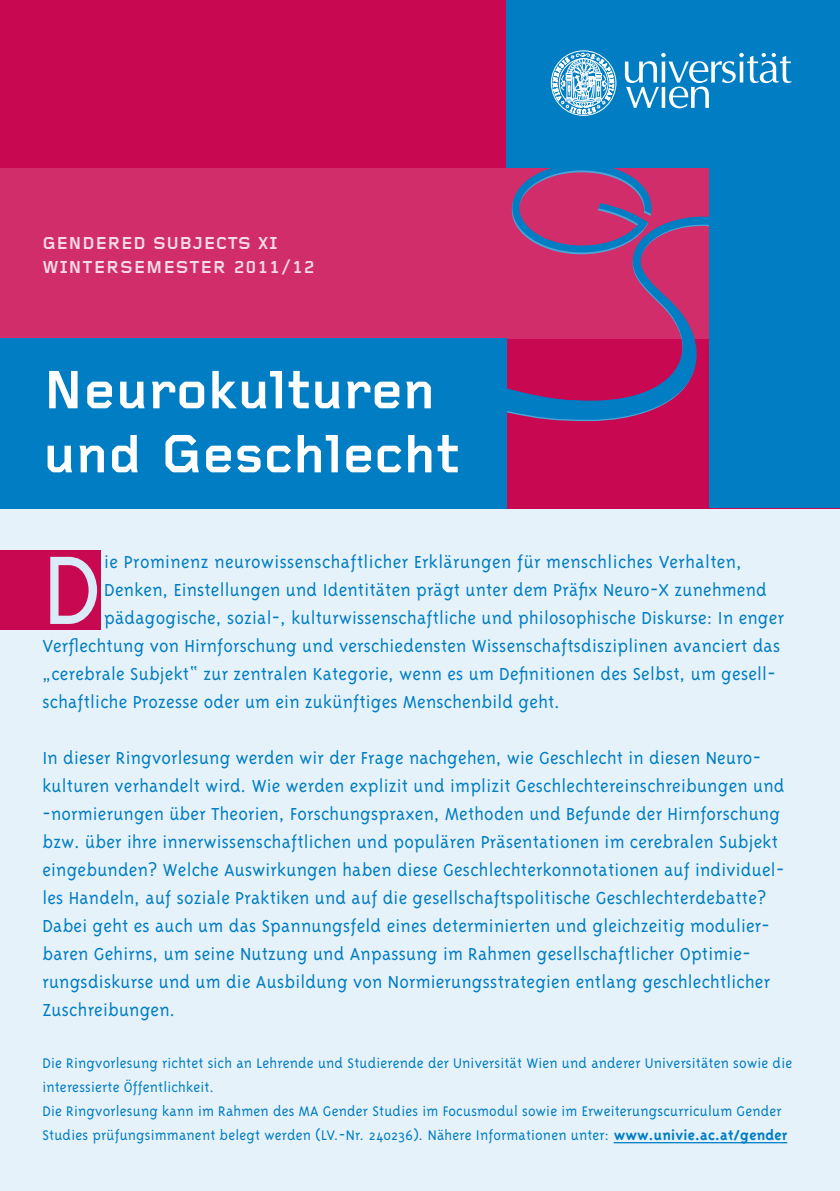
<style>
.page{position:relative;width:840px;height:1191px;background:#fff}
.page>*{position:absolute;margin:0;border:0;box-sizing:border-box;transform-origin:0 0}
.t1{font:300 111.8px "Triplex";color:#d9ebf6}
.t2{font:700 56px/64px "Foundry Gridnik";letter-spacing:.005em;color:#fff}
.t3{font:300 20px/28px "Triplex";letter-spacing:.01em;color:#007dc3}
.t4{font:700 18px/24px "Foundry Gridnik";letter-spacing:.05em;color:#f7dae5}
.t5{font:300 16px/24px "Triplex";letter-spacing:.01em;color:#007dc3}
.s1{font-weight:700}
</style>
<div class="page">
<div style="left:0;top:0;width:506px;height:170px;background:#c80850"></div>
<div style="left:506px;top:0;width:333px;height:170px;background:#007dc3"></div>
<div style="left:0;top:493px;width:839px;height:698px;background:#e6f2f9"></div>
<div style="left:369px;top:338px;width:470px;height:170px;background:#c80850"></div>
<div style="left:0;top:168px;width:709px;height:170px;background:#d02d6a"></div>
<div style="left:709px;top:128px;width:130px;height:380px;background:#007dc3"></div>
<svg style="left:506px;top:217px;width:202px;height:203px"></svg>
<svg style="left:511px;top:168px;width:140px;height:86px"></svg>
<svg style="left:624px;top:53px;width:167px;height:55px"></svg>
<svg style="left:550px;top:50px;width:66px;height:66px"></svg>
<div style="left:0;top:338px;width:506px;height:170px;background:#007dc3"></div>
<div style="left:0;top:550px;width:100px;height:79px;background:#c80850"></div>
<hr style="left:613px;top:1142px;width:173px;height:1px;background:#007dc3">
<p class="t4" style="left:42px;top:232px;width:274px">GENDERED SUBJECTS XI<br>WINTERSEMESTER 2011/12</p>
<h2 class="t2" style="left:43px;top:361px;width:417px">N EUROKULTUREN<br>UND GESCHLECHT</h2>
<h1 class="t1" style="left:42px;top:527px;width:61px">D</h1>
<p class="t3" style="left:104px;top:547px;width:639px">ie Prominenz neurowissenschaftlicher Erklärungen für menschliches Verhalten,</p>
<p class="t3" style="left:104px;top:575px;width:664px">Denken, Einstellungen und Identitäten prägt unter dem Präfix Neuro-X zunehmend</p>
<p class="t3" style="left:104px;top:603px;width:681px">pädagogische, sozial-, kulturwissenschaftliche und philosophische Diskurse: In enger</p>
<p class="t3" style="left:42px;top:631px;width:739px">Verflechtung von Hirnforschung und verschiedensten Wissenschaftsdisziplinen avanciert das</p>
<p class="t3" style="left:42px;top:659px;width:734px">„cerebrale Subjekt“ zur zentralen Kategorie, wenn es um Definitionen des Selbst, um gesell-</p>
<p class="t3" style="left:42px;top:687px;width:519px">schaftliche Prozesse oder um ein zukünftiges Menschenbild geht.</p>
<p class="t3" style="left:42px;top:743px;width:743px">In dieser Ringvorlesung werden wir der Frage nachgehen, wie Geschlecht in diesen Neuro&shy;kulturen verhandelt wird. Wie werden explizit und implizit Geschlechtereinschreibungen und -normierungen über Theorien, Forschungspraxen, Methoden und Befunde der Hirnforschung bzw. über ihre innerwissenschaftlichen und populären Präsentationen im cerebralen Subjekt eingebunden? Welche Auswirkungen haben diese Geschlechterkonnotationen auf individuel&shy;les Handeln, auf soziale Praktiken und auf die gesellschaftspolitische Geschlechterdebatte?<br>Dabei geht es auch um das Spannungsfeld eines determinierten und gleichzeitig modulier&shy;baren Gehirns, um seine Nutzung und Anpassung im Rahmen gesellschaftlicher Optimie&shy;rungsdiskurse und um die Ausbildung von Normierungsstrategien entlang geschlechtlicher Zuschreibungen.</p>
<p class="t5" style="left:42px;top:1051px;width:750px">Die Ringvorlesung richtet sich an Lehrende und Studierende der Universität Wien und anderer Universitäten sowie die interessierte Öffentlichkeit.<br>Die Ringvorlesung kann im Rahmen des MA Gender Studies im Focusmodul sowie im Erweiterungscurriculum Gender Studies prüfungsimmanent belegt werden (LV.-Nr. 240236). Nähere Informationen unter: <span class="s1">www.univie.ac.at/gender</span></p>
</div>
